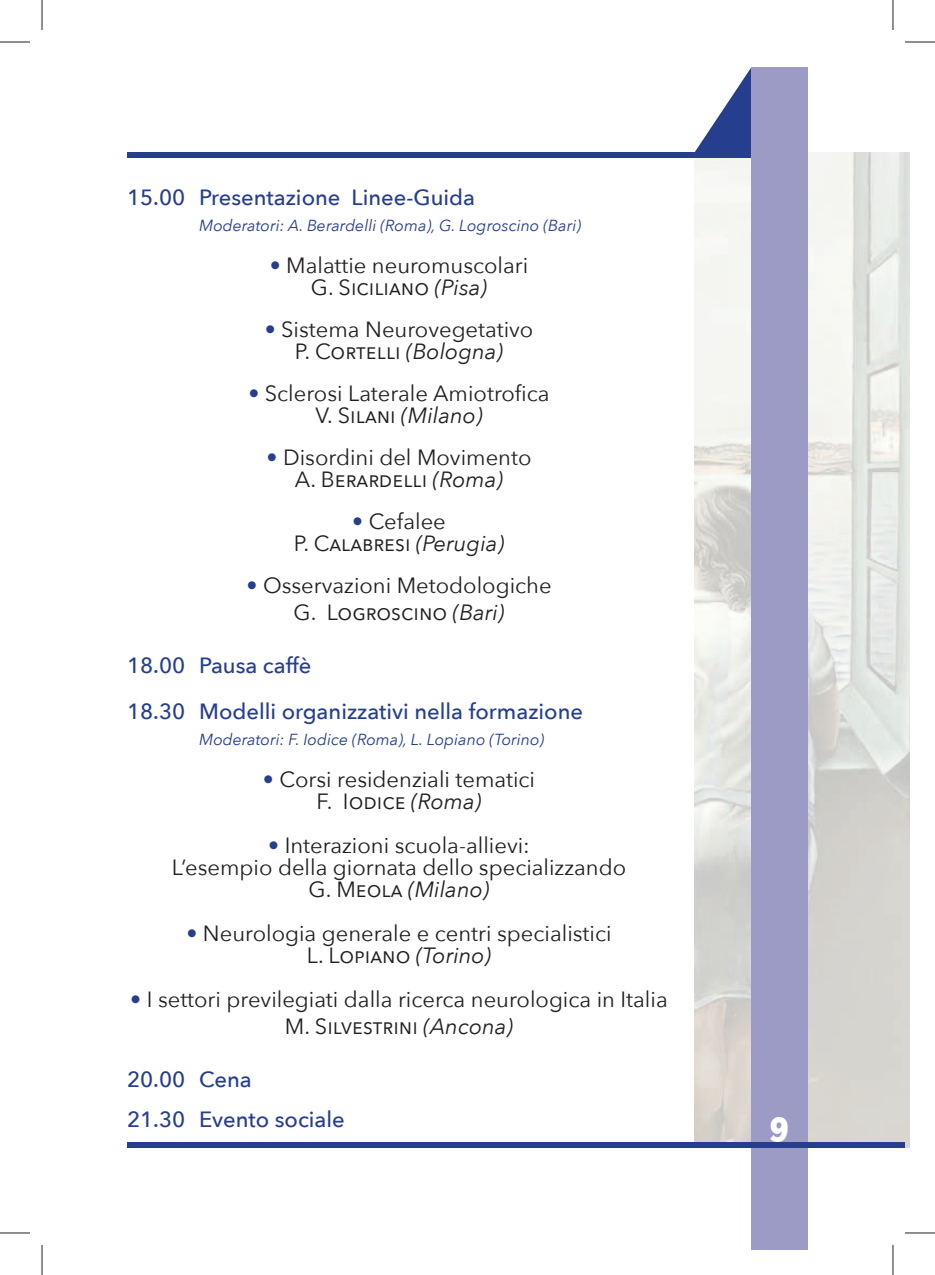
<style>
.page{position:relative;width:935px;height:1275px;background:#fff}
.page>*{position:absolute;margin:0;border:0;box-sizing:border-box;transform-origin:0 0}
.t1{font:30px "BD Cartoon Shout";color:#fff}
.t2{font:22px/22px "Avenir Next";color:#231f20;text-align:center}
.t3{font:500 22px/46.4px "Avenir Next";color:#253f8e}
.t4{font:italic 16px "Avenir Next";color:#253f8e}
.s1{color:#253f8e}
.s2{font-style:italic}
</style>
<div class="page">
<img style="left:694px;top:153px;width:215px;height:995px">
<div style="left:127px;top:153px;width:680px;height:5px;background:#253f8e"></div>
<svg style="left:694px;top:68px;width:57px;height:85px"></svg>
<div style="left:751px;top:68px;width:56px;height:1182px;background:#9b9bc6"></div>
<div style="left:127px;top:1142px;width:777px;height:6px;background:#253f8e"></div>
<hr style="left:0;top:42px;width:30px;height:1px;background:#231f20">
<hr style="left:904px;top:42px;width:30px;height:1px;background:#231f20">
<hr style="left:0;top:1232px;width:30px;height:1px;background:#231f20">
<hr style="left:904px;top:1232px;width:30px;height:1px;background:#231f20">
<hr style="left:42px;top:0;width:1px;height:30px;background:#231f20">
<hr style="left:42px;top:1245px;width:1px;height:30px;background:#231f20">
<hr style="left:892px;top:0;width:1px;height:30px;background:#231f20">
<hr style="left:892px;top:1245px;width:1px;height:30px;background:#231f20">
<p class="t3" style="left:127px;top:174px;width:349px">15.00 Presentazione Linee-Guida</p>
<p class="t4" style="left:199px;top:215px;width:383px">Moderatori: A. Berardelli (Roma), G. Logroscino (Bari)</p>
<p class="t2" style="left:270px;top:255px;width:260px"><span class="s1">•</span> Malattie neuromuscolari<br>G. Siciliano <span class="s2">(Pisa)</span></p>
<p class="t2" style="left:265px;top:319px;width:270px"><span class="s1">•</span> Sistema Neurovegetativo<br>P. Cortelli <span class="s2">(Bologna)</span></p>
<p class="t2" style="left:248px;top:383px;width:303px"><span class="s1">•</span> Sclerosi Laterale Amiotrofica<br>V. Silani <span class="s2">(Milano)</span></p>
<p class="t2" style="left:266px;top:447px;width:266px"><span class="s1">•</span> Disordini del Movimento<br>A. Berardelli <span class="s2">(Roma)</span></p>
<p class="t2" style="left:294px;top:511px;width:212px"><span class="s1">•</span> Cefalee<br>P. Calabresi <span class="s2">(Perugia)</span></p>
<p class="t2" style="left:246px;top:573px;width:306px;line-height:26.4px"><span class="s1">•</span> Osservazioni Metodologiche<br>G. Logroscino <span class="s2">(Bari)</span></p>
<p class="t3" style="left:127px;top:642px;width:457px">18.00 Pausa caffè<br>18.30 Modelli organizzativi nella formazione</p>
<p class="t4" style="left:199px;top:729px;width:346px">Moderatori: F. Iodice (Roma), L. Lopiano (Torino)</p>
<p class="t2" style="left:263px;top:769px;width:273px"><span class="s1">•</span> Corsi residenziali tematici<br>F. Iodice <span class="s2">(Roma)</span></p>
<p class="t2" style="left:172px;top:835px;width:455px"><span class="s1">•</span> Interazioni scuola-allievi:<br>L’esempio della giornata dello specializzando<br>G. Meola <span class="s2">(Milano)</span></p>
<p class="t2" style="left:186px;top:923px;width:426px"><span class="s1">•</span> Neurologia generale e centri specialistici<br>L. Lopiano <span class="s2">(Torino)</span></p>
<p class="t2" style="left:130px;top:987px;width:539px;line-height:26.4px"><span class="s1">•</span> I settori previlegiati dalla ricerca neurologica in Italia<br>M. Silvestrini <span class="s2">(Ancona)</span></p>
<p class="t3" style="left:127px;top:1059px;width:219px;line-height:40px">20.00 Cena<br>21.30 Evento sociale</p>
<h1 class="t1" style="left:770px;top:1115px;width:20px">9</h1>
</div>
